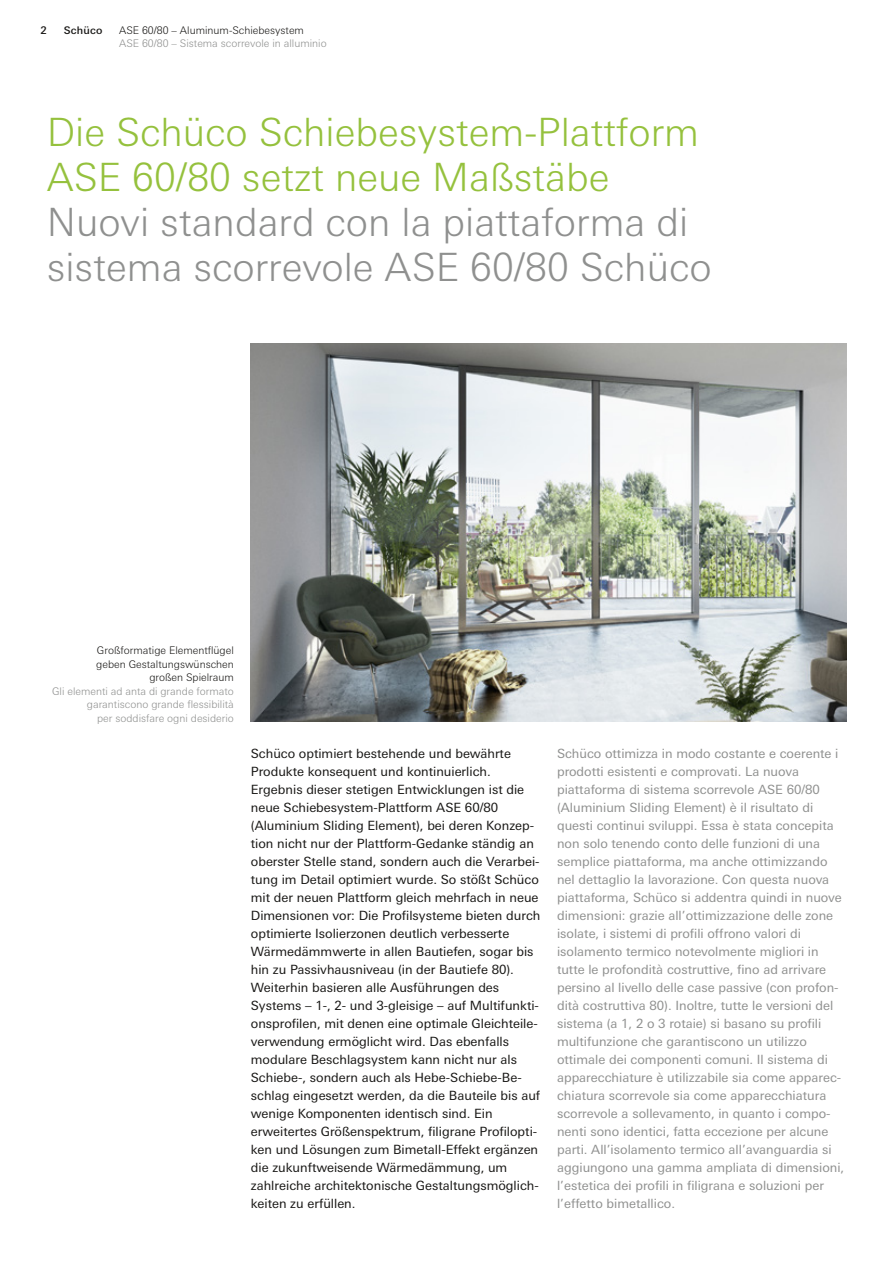
<style>
.page{position:relative;width:893px;height:1263px;background:#fff}
.page>*{position:absolute;margin:0;border:0;box-sizing:border-box;transform-origin:0 0}
.t1{font:300 39px/45px "Univers For Schueco 330";color:#8f908f}
.t2{font:300 39px/45px "Univers For Schueco 330";color:#95c13d}
.t3{font:12.75px/18px "Univers For Schueco 430 Reg";color:#8f908f}
.t4{font:12.75px/18px "Univers For Schueco 430 Reg";color:#181715}
.t5{font:300 10.5px/13.5px "Univers For Schueco 330";color:#8f908f;text-align:right}
.t6{font:300 10.5px/13.5px "Univers For Schueco 330";color:#181715;text-align:right}
.t7{font:10.5px "Univers For Schueco 530 Med";letter-spacing:.02em;color:#181715}
</style>
<div class="page">
<img style="left:251px;top:343px;width:595px;height:378px">
<p class="t7" style="left:40px;top:24px;width:8px">2</p>
<p class="t7" style="left:64px;top:24px;width:40px">Schüco</p>
<p class="t6" style="left:119px;top:24px;width:186px">ASE 60/80 – Aluminum-Schiebesystem</p>
<p class="t5" style="left:119px;top:37px;width:209px">ASE 60/80 – Sistema scorrevole in alluminio</p>
<h1 class="t2" style="left:47px;top:111px;width:654px">Die Schüco Schiebesystem-Plattform<br>ASE 60/80 setzt neue Maßstäbe</h1>
<h1 class="t1" style="left:47px;top:201px;width:666px">Nuovi standard con la piattaforma di sistema scorrevole ASE 60/80 Schüco</h1>
<p class="t6" style="left:96px;top:644px;width:139px">Großformatige Elementflügel geben Gestaltungswünschen großen Spielraum</p>
<p class="t5" style="left:52px;top:684px;width:183px">Gli elementi ad anta di grande formato garantiscono grande flessibilità<br>per soddisfare ogni desiderio</p>
<p class="t4" style="left:251px;top:744px;width:291px">Schüco optimiert bestehende und bewährte Produkte konsequent und kontinuierlich.<br>Ergebnis dieser stetigen Entwicklungen ist die neue Schiebesystem-Plattform ASE 60/80 (Aluminium Sliding Element), bei deren Konzep&shy;tion nicht nur der Plattform-Gedanke ständig an oberster Stelle stand, sondern auch die Verarbei&shy;tung im Detail optimiert wurde. So stößt Schüco mit der neuen Plattform gleich mehrfach in neue Dimensionen vor: Die Profilsysteme bieten durch optimierte Isolierzonen deutlich verbesserte Wärmedämmwerte in allen Bautiefen, sogar bis hin zu Passivhausniveau (in der Bautiefe 80).<br>Weiterhin basieren alle Ausführungen des Systems – 1-, 2- und 3-gleisige – auf Multifunkti&shy;onsprofilen, mit denen eine optimale Gleichteile&shy;verwendung ermöglicht wird. Das ebenfalls modulare Beschlagsystem kann nicht nur als Schiebe-, sondern auch als Hebe-Schiebe-Be&shy;schlag eingesetzt werden, da die Bauteile bis auf wenige Komponenten identisch sind. Ein erweitertes Größenspektrum, filigrane Profilopti&shy;ken und Lösungen zum Bimetall-Effekt ergänzen die zukunftweisende Wärmedämmung, um zahlreiche architektonische Gestaltungsmöglich&shy;keiten zu erfüllen.</p>
<p class="t3" style="left:557px;top:744px;width:289px">Schüco ottimizza in modo costante e coerente i prodotti esistenti e comprovati. La nuova piattaforma di sistema scorrevole ASE 60/80 (Aluminium Sliding Element) è il risultato di questi continui sviluppi. Essa è stata concepita non solo tenendo conto delle funzioni di una semplice piattaforma, ma anche ottimizzando nel dettaglio la lavorazione. Con questa nuova piattaforma, Schüco si addentra quindi in nuove dimensioni: grazie all’ottimizzazione delle zone isolate, i sistemi di profili offrono valori di isolamento termico notevolmente migliori in tutte le profondità costruttive, fino ad arrivare persino al livello delle case passive (con profon&shy;dità costruttiva 80). Inoltre, tutte le versioni del sistema (a 1, 2 o 3 rotaie) si basano su profili multifunzione che garantiscono un utilizzo ottimale dei componenti comuni. Il sistema di apparecchiature è utilizzabile sia come apparec&shy;chiatura scorrevole sia come apparecchiatura scorrevole a sollevamento, in quanto i compo&shy;nenti sono identici, fatta eccezione per alcune parti. All’isolamento termico all’avanguardia si aggiungono una gamma ampliata di dimensioni, l’estetica dei profili in filigrana e soluzioni per l’effetto bimetallico.</p>
</div>
